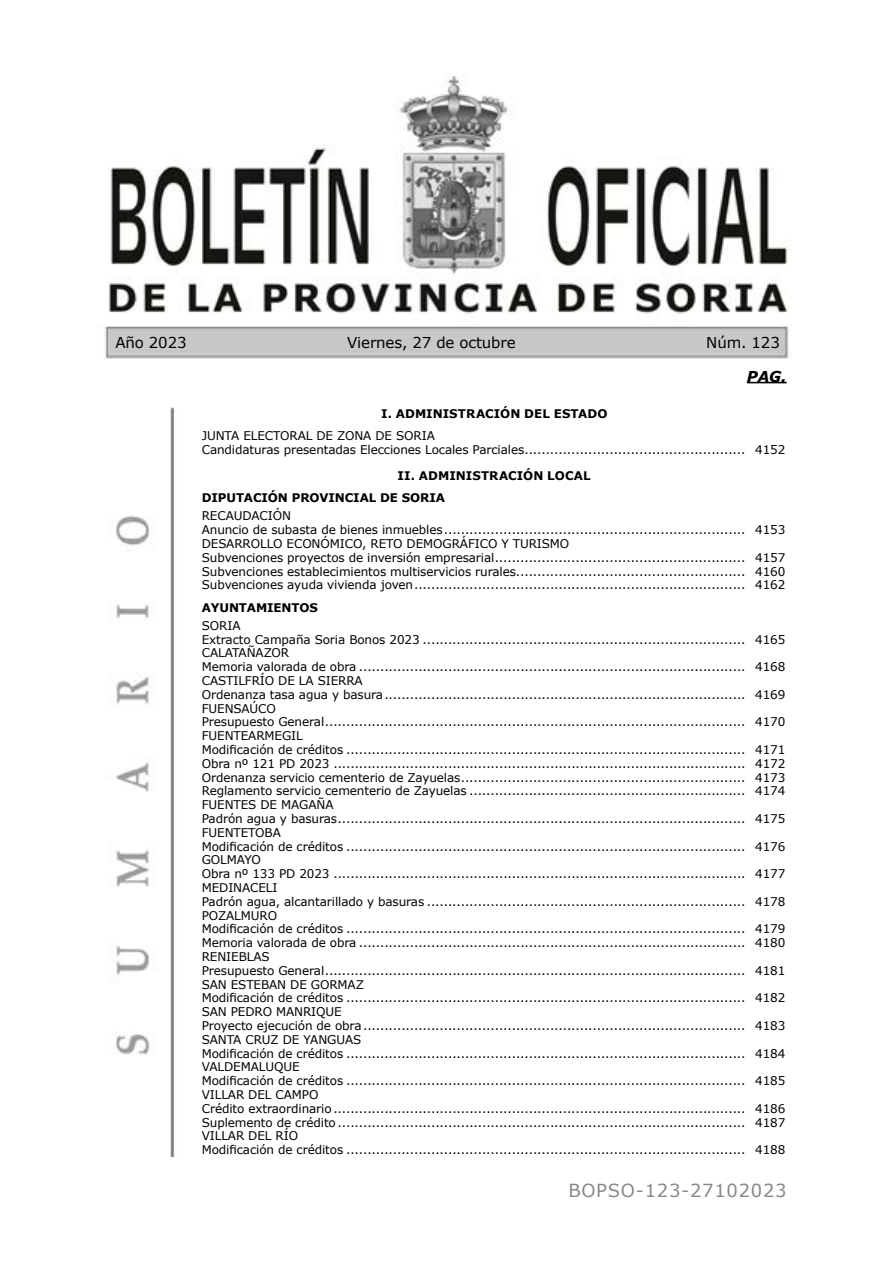
<style>
.page{position:relative;width:893px;height:1263px;background:#fff}
.page>*{position:absolute;margin:0;border:0;box-sizing:border-box;transform-origin:0 0}
.t1{font:18px "Verdana";letter-spacing:.04em;color:#878988}
.t2{font:15px "Verdana";letter-spacing:-.01em;color:#000}
.t3{font:italic 700 15px "Verdana";color:#000}
.t4{font:12px/13.8px "Verdana";letter-spacing:-.01em;color:#000}
.t5{font:700 11.85px/22.2px "Verdana";letter-spacing:-.01em;color:#000}
</style>
<div class="page">
<img style="left:104px;top:76px;width:687px;height:1081px">
<hr style="left:747px;top:382px;width:40px;height:1px;background:#000">
<p class="t2" style="left:115px;top:333px;width:73px">Año 2023</p>
<p class="t2" style="left:347px;top:333px;width:170px">Viernes, 27 de octubre</p>
<p class="t2" style="left:706px;top:333px;width:75px">Núm. 123</p>
<p class="t3" style="left:747px;top:366px;width:41px">PAG.</p>
<p class="t5" style="left:381px;top:402px;width:228px">I. ADMINISTRACIÓN DEL ESTADO</p>
<p class="t4" style="left:202px;top:429px;width:585px">JUNTA ELECTORAL DE ZONA DE SORIA<br>Candidaturas presentadas Elecciones Locales Parciales.................................................... 4152</p>
<p class="t5" style="left:202px;top:465px;width:391px;text-indent:196px">II. ADMINISTRACIÓN LOCAL<br>DIPUTACIÓN PROVINCIAL DE SORIA</p>
<p class="t4" style="left:202px;top:509px;width:585px">RECAUDACIÓN<br>Anuncio de subasta de bienes inmuebles....................................................................... 4153<br>DESARROLLO ECONÓMICO, RETO DEMOGRÁFICO Y TURISMO<br>Subvenciones proyectos de inversión empresarial........................................................... 4157<br>Subvenciones establecimientos multiservicios rurales...................................................... 4160<br>Subvenciones ayuda vivienda joven.............................................................................. 4162</p>
<p class="t5" style="left:202px;top:596px;width:118px">AYUNTAMIENTOS</p>
<p class="t4" style="left:202px;top:619px;width:585px">SORIA<br>Extracto Campaña Soria Bonos 2023 ............................................................................ 4165<br>CALATAÑAZOR<br>Memoria valorada de obra ........................................................................................... 4168<br>CASTILFRÍO DE LA SIERRA<br>Ordenanza tasa agua y basura..................................................................................... 4169<br>FUENSAÚCO<br>Presupuesto General................................................................................................... 4170<br>FUENTEARMEGIL<br>Modificación de créditos .............................................................................................. 4171<br>Obra nº 121 PD 2023 ................................................................................................. 4172<br>Ordenanza servicio cementerio de Zayuelas................................................................... 4173<br>Reglamento servicio cementerio de Zayuelas ................................................................. 4174<br>FUENTES DE MAGAÑA<br>Padrón agua y basuras................................................................................................ 4175<br>FUENTETOBA<br>Modificación de créditos .............................................................................................. 4176<br>GOLMAYO<br>Obra nº 133 PD 2023 ................................................................................................. 4177<br>MEDINACELI<br>Padrón agua, alcantarillado y basuras ........................................................................... 4178<br>POZALMURO<br>Modificación de créditos .............................................................................................. 4179<br>Memoria valorada de obra ........................................................................................... 4180<br>RENIEBLAS<br>Presupuesto General................................................................................................... 4181<br>SAN ESTEBAN DE GORMAZ<br>Modificación de créditos .............................................................................................. 4182<br>SAN PEDRO MANRIQUE<br>Proyecto ejecución de obra.......................................................................................... 4183<br>SANTA CRUZ DE YANGUAS<br>Modificación de créditos .............................................................................................. 4184<br>VALDEMALUQUE<br>Modificación de créditos .............................................................................................. 4185<br>VILLAR DEL CAMPO<br>Crédito extraordinario................................................................................................. 4186<br>Suplemento de crédito................................................................................................ 4187<br>VILLAR DEL RÍO<br>Modificación de créditos .............................................................................................. 4188</p>
<h1 class="t1" style="left:568px;top:1179px;width:220px">BOPSO-123-27102023</h1>
</div>
